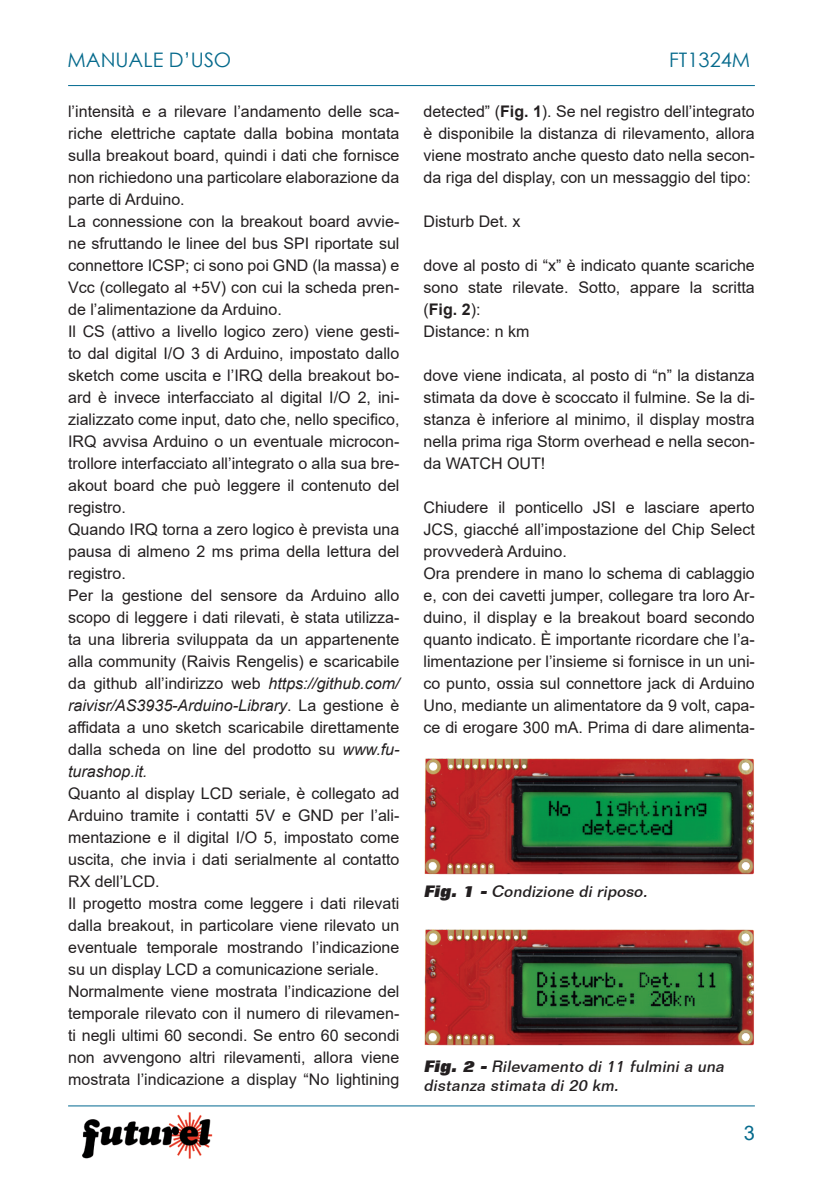
<style>
.page{position:relative;width:823px;height:1191px;background:#fff}
.page>*{position:absolute;margin:0;border:0;box-sizing:border-box;transform-origin:0 0}
.t1{font:20px "Century Gothic";color:#056a8c}
.t2{font:20px "Arial";color:#056a8c}
.testo{font:16px/22px "Arial";color:#231f20;text-align:justify}
.DIDASCALIA{font:italic 500 16px/19.2px "Folio BT";color:#231f20}
.s1{font-style:italic}
.s2{font-weight:700}
.s3{font-weight:800}
</style>
<div class="page">
<img style="left:82px;top:1112px;width:131px;height:47px">
<hr style="left:68px;top:1105px;width:686px;height:1px;background:#00688f">
<hr style="left:68px;top:85px;width:686px;height:1px;background:#00688f">
<img style="left:424px;top:758px;width:330px;height:117px">
<img style="left:424px;top:929px;width:330px;height:117px">
<p class="t1" style="left:67px;top:46px;width:165px">MANUALE D’USO</p>
<p class="t1" style="left:668px;top:46px;width:82px">FT1324M</p>
<p class="testo" style="left:68px;top:100px;width:332px">l’intensità e a rilevare l’andamento delle sca&shy;riche elettriche captate dalla bobina montata sulla breakout board, quindi i dati che fornisce non richiedono una particolare elaborazione da parte di Arduino.</p>
<p class="testo" style="left:68px;top:210px;width:333px">La connessione con la breakout board avvie&shy;ne sfruttando le linee del bus SPI riportate sul connettore ICSP; ci sono poi GND (la massa) e Vcc (collegato al +5V) con cui la scheda pren&shy;de l’alimentazione da Arduino.</p>
<p class="testo" style="left:68px;top:320px;width:332px">Il CS (attivo a livello logico zero) viene gesti&shy;to dal digital I/O 3 di Arduino, impostato dallo sketch come uscita e l’IRQ della breakout bo&shy;ard è invece interfacciato al digital I/O 2, ini&shy;zializzato come input, dato che, nello specifico, IRQ avvisa Arduino o un eventuale microcon&shy;trollore interfacciato all’integrato o alla sua bre&shy;akout board che può leggere il contenuto del registro.</p>
<p class="testo" style="left:68px;top:518px;width:332px">Quando IRQ torna a zero logico è prevista una pausa di almeno 2 ms prima della lettura del registro.</p>
<p class="testo" style="left:68px;top:584px;width:333px">Per la gestione del sensore da Arduino allo scopo di leggere i dati rilevati, è stata utilizza&shy;ta una libreria sviluppata da un appartenente alla community (Raivis Rengelis) e scaricabile da github all’indirizzo web <span class="s1">https://github.com/ raivisr/AS3935-Arduino-Library</span>. La gestione è affidata a uno sketch scaricabile direttamente dalla scheda on line del prodotto su <span class="s1">www.fu&shy;turashop.it.</span></p>
<p class="testo" style="left:68px;top:782px;width:332px">Quanto al display LCD seriale, è collegato ad Arduino tramite i contatti 5V e GND per l’ali&shy;mentazione e il digital I/O 5, impostato come uscita, che invia i dati serialmente al contatto RX dell’LCD.</p>
<p class="testo" style="left:68px;top:892px;width:332px">Il progetto mostra come leggere i dati rilevati dalla breakout, in particolare viene rilevato un eventuale temporale mostrando l’indicazione su un display LCD a comunicazione seriale.</p>
<p class="testo" style="left:68px;top:980px;width:333px">Normalmente viene mostrata l’indicazione del temporale rilevato con il numero di rilevamen&shy;ti negli ultimi 60 secondi. Se entro 60 secondi non avvengono altri rilevamenti, allora viene mostrata l’indicazione a display “No lightining</p>
<p class="testo" style="left:423px;top:100px;width:332px">detected” (<span class="s2">Fig. 1</span>). Se nel registro dell’integrato è disponibile la distanza di rilevamento, allora viene mostrato anche questo dato nella secon&shy;da riga del display, con un messaggio del tipo:</p>
<p class="testo" style="left:423px;top:210px;width:98px">Disturb Det. x</p>
<p class="testo" style="left:423px;top:254px;width:332px">dove al posto di “x” è indicato quante scariche sono state rilevate. Sotto, appare la scritta (<span class="s2">Fig. 2</span>):</p>
<p class="testo" style="left:423px;top:320px;width:107px">Distance: n km</p>
<p class="testo" style="left:423px;top:364px;width:332px">dove viene indicata, al posto di “n” la distanza stimata da dove è scoccato il fulmine. Se la di&shy;stanza è inferiore al minimo, il display mostra nella prima riga Storm overhead e nella secon&shy;da WATCH OUT!</p>
<p class="testo" style="left:423px;top:496px;width:332px">Chiudere il ponticello JSI e lasciare aperto JCS, giacché all’impostazione del Chip Select provvederà Arduino.</p>
<p class="testo" style="left:423px;top:562px;width:332px">Ora prendere in mano lo schema di cablaggio e, con dei cavetti jumper, collegare tra loro Ar&shy;duino, il display e la breakout board secondo quanto indicato. È importante ricordare che l’a&shy;limentazione per l’insieme si fornisce in un uni&shy;co punto, ossia sul connettore jack di Arduino Uno, mediante un alimentatore da 9 volt, capa&shy;ce di erogare 300 mA. Prima di dare alimenta-</p>
<p class="DIDASCALIA" style="left:423px;top:881px;width:228px"><span class="s3">Fig. 1 -</span> Condizione di riposo.</p>
<p class="DIDASCALIA" style="left:423px;top:1056px;width:305px"><span class="s3">Fig. 2 -</span> Rilevamento di 11 fulmini a una distanza stimata di 20 km.</p>
<p class="t2" style="left:743px;top:1119px;width:13px">3</p>
</div>
